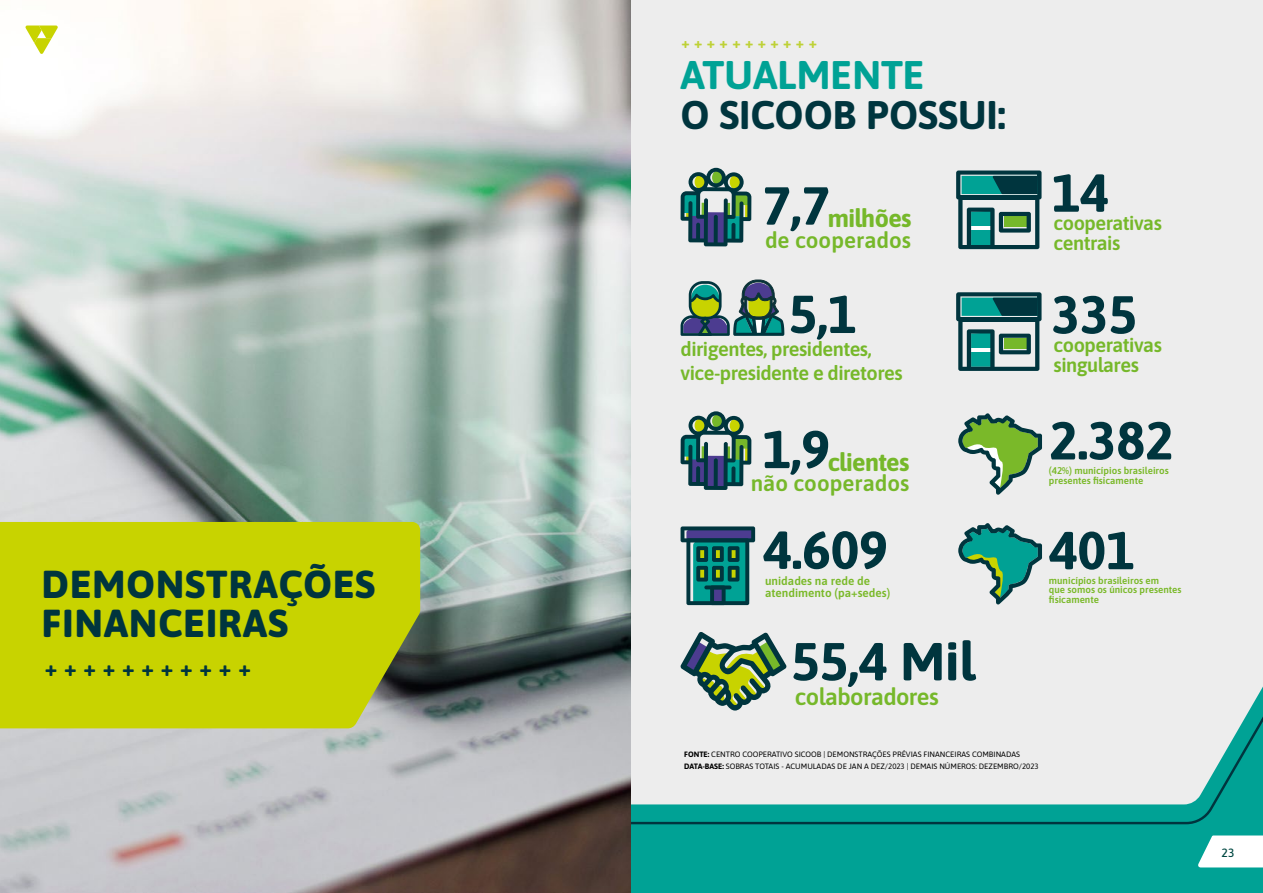
<style>
.page{position:relative;width:1263px;height:893px;background:#ededed}
.page>*{position:absolute;margin:0;border:0;box-sizing:border-box;transform-origin:0 0}
.t1{font:700 53.25px "Asap";color:#00353e}
.t2{font:700 39.9px "Asap";color:#00353e}
.t3{font:700 39.9px "Asap";color:#00a295}
.t4{font:800 39px/39px "Asap";letter-spacing:.03em;color:#00353e}
.t5{font:700 25.05px "Asap";letter-spacing:-.025em;color:#76b82a}
.t6{font:600 23.55px "Asap";letter-spacing:-.025em;color:#76b82a}
.t7{font:800 22.5px "Asap";color:#00353e}
.t8{font:600 22.35px "Asap";color:#76b82a}
.t9{font:600 19.95px/20px "Asap";letter-spacing:-.025em;color:#76b82a}
.t10{font:800 14.85px "Asap";color:#bed136}
.t11{font:500 12px "Asap";color:#004842}
.t12{font:600 11.7px/11.7px "Asap";color:#7ab929}
.t13{font:600 9.75px/9.8px "Asap";color:#7ab929}
.t14{font:7.8px/12.1px "Asap";color:#000}
.s1{font-weight:700}
</style>
<div class="page">
<svg style="left:631px;top:686px;width:632px;height:207px;background:#1baa9f"></svg>
<svg style="left:631px;top:696px;width:632px;height:129px"></svg>
<svg style="left:1197px;top:835px;width:66px;height:32px;background:#ddf2f1"></svg>
<img style="left:0;top:0;width:631px;height:893px">
<div style="left:0;top:522px;width:420px;height:206px;background:#c8d300"></div>
<svg style="left:26px;top:26px;width:32px;height:28px"></svg>
<svg style="left:680px;top:168px;width:71px;height:78px"></svg>
<svg style="left:680px;top:411px;width:71px;height:79px"></svg>
<svg style="left:680px;top:279px;width:104px;height:57px"></svg>
<svg style="left:956px;top:170px;width:85px;height:79px"></svg>
<svg style="left:956px;top:292px;width:85px;height:79px"></svg>
<svg style="left:680px;top:632px;width:107px;height:79px"></svg>
<svg style="left:958px;top:413px;width:84px;height:82px"></svg>
<svg style="left:958px;top:523px;width:84px;height:81px"></svg>
<svg style="left:680px;top:526px;width:75px;height:79px;background:#36797b"></svg>
<svg style="left:704px;top:585px;width:27px;height:4px"></svg>
<h3 class="t4" style="left:42px;top:562px;width:335px">DEMONSTRAÇÕES<br>FINANCEIRAS</h3>
<h3 class="t7" style="left:45px;top:652px;width:208px">+ + + + + + + + + + +</h3>
<h3 class="t10" style="left:681px;top:32px;width:137px">+ + + + + + + + + + +</h3>
<h2 class="t3" style="left:680px;top:47px;width:246px">ATUALMENTE</h2>
<h2 class="t2" style="left:680px;top:87px;width:327px">O SICOOB POSSUI:</h2>
<h1 class="t1" style="left:762px;top:168px;width:69px">7,7</h1>
<h3 class="t5" style="left:828px;top:201px;width:85px">milhões</h3>
<h3 class="t8" style="left:765px;top:224px;width:148px">de cooperados</h3>
<h1 class="t1" style="left:789px;top:276px;width:69px">5,1</h1>
<h3 class="t9" style="left:680px;top:336px;width:224px;line-height:24px">dirigentes, presidentes, vice-presidente e diretores</h3>
<h1 class="t1" style="left:762px;top:411px;width:69px">1,9</h1>
<h3 class="t5" style="left:828px;top:444px;width:83px">clientes</h3>
<h3 class="t8" style="left:751px;top:468px;width:160px">não cooperados</h3>
<h1 class="t1" style="left:763px;top:512px;width:126px">4.609</h1>
<h3 class="t12" style="left:765px;top:574px;width:127px">unidades na rede de atendimento (pa+sedes)</h3>
<h1 class="t1" style="left:791px;top:623px;width:185px">55,4 Mil</h1>
<h3 class="t6" style="left:795px;top:680px;width:145px">colaboradores</h3>
<h1 class="t1" style="left:1052px;top:155px;width:58px">14</h1>
<h3 class="t9" style="left:1054px;top:212px;width:110px">cooperativas centrais</h3>
<h1 class="t1" style="left:1052px;top:277px;width:87px">335</h1>
<h3 class="t9" style="left:1054px;top:333px;width:110px">cooperativas singulares</h3>
<h1 class="t1" style="left:1049px;top:403px;width:126px">2.382</h1>
<p class="t13" style="left:1049px;top:465px;width:121px">(42%) municípios brasileiros presentes fisicamente</p>
<h1 class="t1" style="left:1049px;top:512px;width:87px">401</h1>
<p class="t13" style="left:1049px;top:575px;width:134px">municípios brasileiros em<br>que somos os únicos presentes fisicamente</p>
<p class="t14" style="left:684px;top:747px;width:356px"><span class="s1">FONTE:</span> CENTRO COOPERATIVO SICOOB | DEMONSTRAÇÕES PRÉVIAS FINANCEIRAS COMBINADAS<br><span class="s1">DATA-BASE:</span> SOBRAS TOTAIS - ACUMULADAS DE JAN A DEZ/2023 | DEMAIS NÚMEROS: DEZEMBRO/2023</p>
<h3 class="t11" style="left:1221px;top:844px;width:14px">23</h3>
</div>
